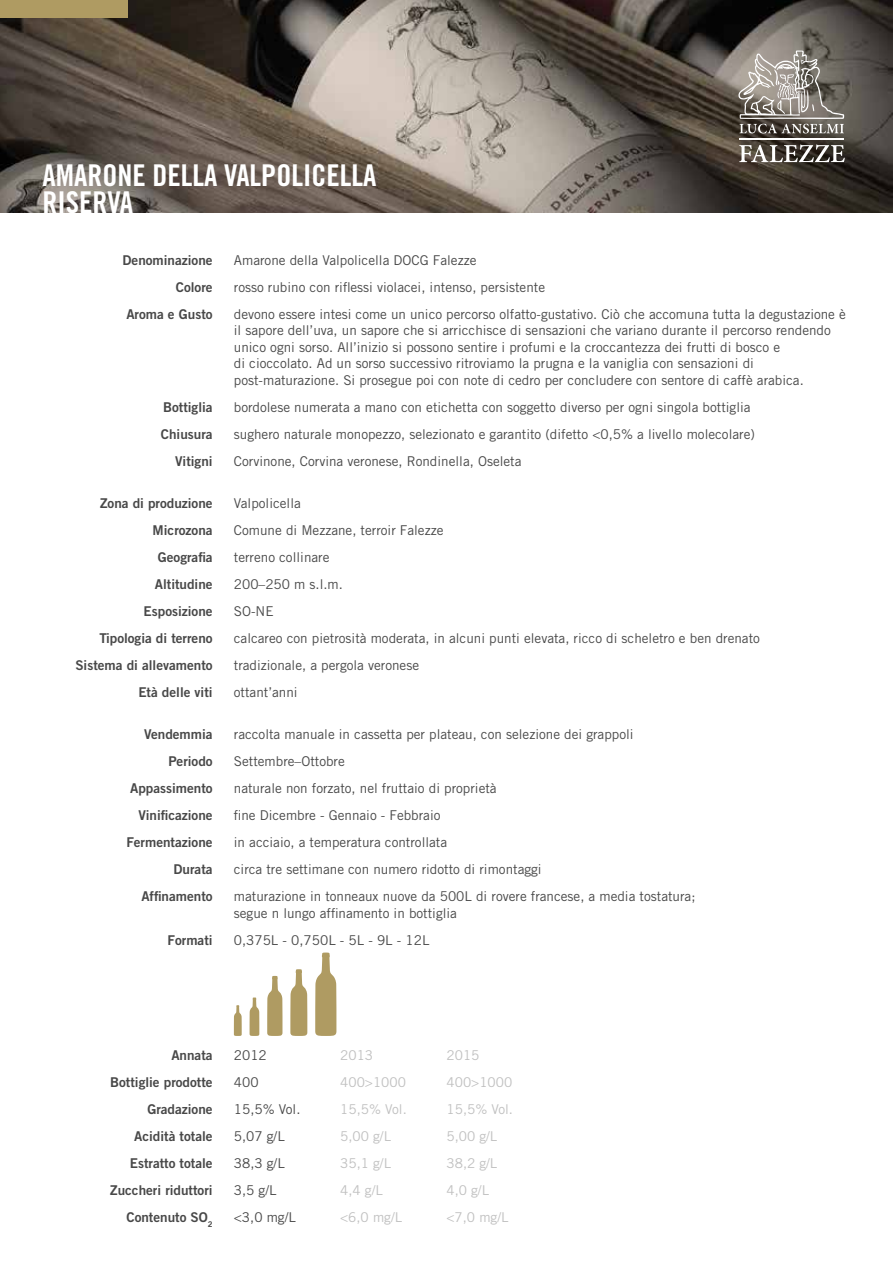
<style>
.page{position:relative;width:893px;height:1263px;background:#fff}
.page>*{position:absolute;margin:0;border:0;box-sizing:border-box;transform-origin:0 0}
.t1{font:30px/27px "Trade Gothic LT Std Bd Cn 20";color:#fff}
.t2{font:13.5px/16.5px "Trade Gothic LT Std";color:#484848}
.t3{font:13.5px "Trade Gothic LT Std Bd 2";color:#484848}
.t4{font:13.5px "Trade Gothic LT Std";color:#c0c0c0}
</style>
<div class="page">
<img style="left:0;top:0;width:893px;height:213px">
<div style="left:0;top:0;width:128px;height:17px;background:#af9b62"></div>
<hr style="left:740px;top:138px;width:104px;height:2px;background:#fff">
<svg style="left:739px;top:144px;width:106px;height:18px"></svg>
<svg style="left:738px;top:51px;width:106px;height:82px;background:#918b84"></svg>
<svg style="left:315px;top:952px;width:22px;height:84px"></svg>
<svg style="left:290px;top:969px;width:17px;height:67px"></svg>
<svg style="left:267px;top:976px;width:16px;height:60px"></svg>
<svg style="left:250px;top:997px;width:9px;height:39px"></svg>
<svg style="left:234px;top:1005px;width:8px;height:31px"></svg>
<h1 class="t1" style="left:43px;top:162px;width:335px">AMARONE DELLA VALPOLICELLA<br>RISERVA</h1>
<p class="t3" style="left:123px;top:252px;width:92px">Denominazione</p>
<p class="t2" style="left:234px;top:252px;width:244px">Amarone della Valpolicella DOCG Falezze</p>
<p class="t3" style="left:176px;top:279px;width:38px">Colore</p>
<p class="t2" style="left:234px;top:279px;width:313px">rosso rubino con riflessi violacei, intenso, persistente</p>
<p class="t3" style="left:126px;top:306px;width:88px">Aroma e Gusto</p>
<p class="t2" style="left:234px;top:306px;width:613px">devono essere intesi come un unico percorso olfatto-gustativo. Ciò che accomuna tutta la degustazione è il sapore dell’uva, un sapore che si arricchisce di sensazioni che variano durante il percorso rendendo unico ogni sorso. All’inizio si possono sentire i profumi e la croccantezza dei frutti di bosco e<br>di cioccolato. Ad un sorso successivo ritroviamo la prugna e la vaniglia con sensazioni di post-maturazione. Si prosegue poi con note di cedro per concludere con sentore di caffè arabica.</p>
<p class="t3" style="left:163px;top:399px;width:51px">Bottiglia</p>
<p class="t2" style="left:234px;top:399px;width:518px">bordolese numerata a mano con etichetta con soggetto diverso per ogni singola bottiglia</p>
<p class="t3" style="left:161px;top:426px;width:53px">Chiusura</p>
<p class="t2" style="left:234px;top:426px;width:522px">sughero naturale monopezzo, selezionato e garantito (difetto &lt;0,5% a livello molecolare)</p>
<p class="t3" style="left:175px;top:453px;width:39px">Vitigni</p>
<p class="t2" style="left:234px;top:453px;width:289px">Corvinone, Corvina veronese, Rondinella, Oseleta</p>
<p class="t3" style="left:100px;top:495px;width:114px">Zona di produzione</p>
<p class="t2" style="left:234px;top:495px;width:69px">Valpolicella</p>
<p class="t3" style="left:153px;top:522px;width:61px">Microzona</p>
<p class="t2" style="left:234px;top:522px;width:211px">Comune di Mezzane, terroir Falezze</p>
<p class="t3" style="left:158px;top:549px;width:56px">Geografia</p>
<p class="t2" style="left:234px;top:549px;width:97px">terreno collinare</p>
<p class="t3" style="left:155px;top:576px;width:59px">Altitudine</p>
<p class="t2" style="left:234px;top:576px;width:111px">200–250 m s.l.m.</p>
<p class="t3" style="left:144px;top:603px;width:70px">Esposizione</p>
<p class="t2" style="left:234px;top:603px;width:41px">SO-NE</p>
<p class="t3" style="left:100px;top:630px;width:115px">Tipologia di terreno</p>
<p class="t2" style="left:234px;top:630px;width:528px">calcareo con pietrosità moderata, in alcuni punti elevata, ricco di scheletro e ben drenato</p>
<p class="t3" style="left:75px;top:657px;width:139px">Sistema di allevamento</p>
<p class="t2" style="left:234px;top:657px;width:187px">tradizionale, a pergola veronese</p>
<p class="t3" style="left:138px;top:684px;width:76px">Età delle viti</p>
<p class="t2" style="left:234px;top:684px;width:65px">ottant’anni</p>
<p class="t3" style="left:144px;top:726px;width:70px">Vendemmia</p>
<p class="t2" style="left:234px;top:726px;width:401px">raccolta manuale in cassetta per plateau, con selezione dei grappoli</p>
<p class="t3" style="left:168px;top:753px;width:46px">Periodo</p>
<p class="t2" style="left:234px;top:753px;width:112px">Settembre–Ottobre</p>
<p class="t3" style="left:130px;top:780px;width:84px">Appassimento</p>
<p class="t2" style="left:234px;top:780px;width:264px">naturale non forzato, nel fruttaio di proprietà</p>
<p class="t3" style="left:138px;top:807px;width:76px">Vinificazione</p>
<p class="t2" style="left:234px;top:807px;width:208px">fine Dicembre - Gennaio - Febbraio</p>
<p class="t3" style="left:126px;top:834px;width:88px">Fermentazione</p>
<p class="t2" style="left:234px;top:834px;width:215px">in acciaio, a temperatura controllata</p>
<p class="t3" style="left:174px;top:861px;width:41px">Durata</p>
<p class="t2" style="left:234px;top:861px;width:309px">circa tre settimane con numero ridotto di rimontaggi</p>
<p class="t3" style="left:141px;top:888px;width:73px">Affinamento</p>
<p class="t2" style="left:234px;top:888px;width:463px">maturazione in tonneaux nuove da 500L di rovere francese, a media tostatura; segue n lungo affinamento in bottiglia</p>
<p class="t3" style="left:168px;top:931px;width:46px">Formati</p>
<p class="t2" style="left:234px;top:931px;width:197px">0,375L - 0,750L - 5L - 9L - 12L</p>
<p class="t3" style="left:171px;top:1047px;width:43px">Annata</p>
<p class="t2" style="left:234px;top:1047px;width:34px">2012</p>
<p class="t4" style="left:340px;top:1047px;width:34px">2013</p>
<p class="t4" style="left:446px;top:1047px;width:34px">2015</p>
<p class="t3" style="left:110px;top:1074px;width:104px">Bottiglie prodotte</p>
<p class="t2" style="left:234px;top:1074px;width:26px">400</p>
<p class="t4" style="left:340px;top:1074px;width:67px">400&gt;1000</p>
<p class="t4" style="left:446px;top:1074px;width:67px">400&gt;1000</p>
<p class="t3" style="left:147px;top:1101px;width:67px">Gradazione</p>
<p class="t2" style="left:234px;top:1101px;width:68px">15,5% Vol.</p>
<p class="t4" style="left:340px;top:1101px;width:68px">15,5% Vol.</p>
<p class="t4" style="left:446px;top:1101px;width:68px">15,5% Vol.</p>
<p class="t3" style="left:134px;top:1128px;width:80px">Acidità totale</p>
<p class="t2" style="left:234px;top:1128px;width:52px">5,07 g/L</p>
<p class="t4" style="left:340px;top:1128px;width:52px">5,00 g/L</p>
<p class="t4" style="left:446px;top:1128px;width:52px">5,00 g/L</p>
<p class="t3" style="left:130px;top:1155px;width:84px">Estratto totale</p>
<p class="t2" style="left:234px;top:1155px;width:52px">38,3 g/L</p>
<p class="t4" style="left:340px;top:1155px;width:52px">35,1 g/L</p>
<p class="t4" style="left:446px;top:1155px;width:52px">38,2 g/L</p>
<p class="t3" style="left:110px;top:1182px;width:104px">Zuccheri riduttori</p>
<p class="t2" style="left:234px;top:1182px;width:44px">3,5 g/L</p>
<p class="t4" style="left:340px;top:1182px;width:44px">4,4 g/L</p>
<p class="t4" style="left:446px;top:1182px;width:44px">4,0 g/L</p>
<p class="t3" style="left:126px;top:1209px;width:88px">Contenuto SO<sub>2</sub></p>
<p class="t2" style="left:234px;top:1209px;width:64px">&lt;3,0 mg/L</p>
<p class="t4" style="left:340px;top:1209px;width:64px">&lt;6,0 mg/L</p>
<p class="t4" style="left:446px;top:1209px;width:64px">&lt;7,0 mg/L</p>
</div>
